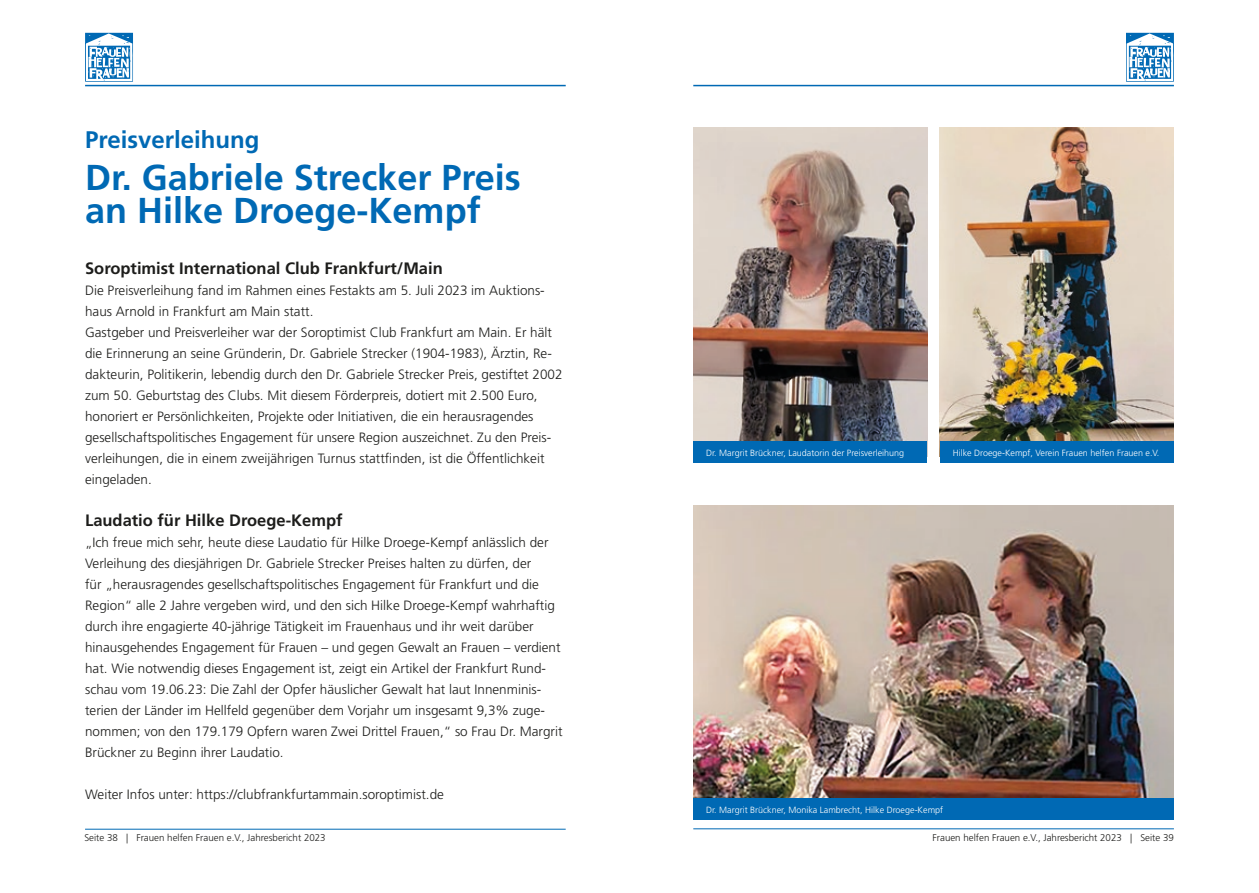
<style>
.page{position:relative;width:1259px;height:893px;background:#fff}
.page>*{position:absolute;margin:0;border:0;box-sizing:border-box;transform-origin:0 0}
.t1{font:700 36px/33px "Frutiger LT Std";color:#0069b4}
.t2{font:700 24px "Frutiger LT Std";color:#0069b4}
.t3{font:700 16.5px "Frutiger LT Std";color:#1d1d1b}
.t4{font:300 13.5px/21px "Frutiger LT Std";color:#1d1d1b}
.t5{font:300 9.75px "Frutiger LT Std";color:#1d1d1b}
.t6{font:300 9px "Frutiger LT Std";color:#fff}
</style>
<div class="page">
<svg style="left:1126px;top:33px;width:48px;height:49px"></svg>
<svg style="left:85px;top:33px;width:48px;height:49px"></svg>
<hr style="left:693px;top:85px;width:481px;height:1px;background:#0069b4">
<hr style="left:85px;top:85px;width:481px;height:1px;background:#0069b4">
<hr style="left:85px;top:829px;width:481px;height:1px;background:#0069b4">
<hr style="left:693px;top:828px;width:481px;height:1px;background:#0069b4">
<img style="left:693px;top:505px;width:481px;height:294px">
<img style="left:693px;top:127px;width:234px;height:315px">
<img style="left:940px;top:127px;width:233px;height:315px">
<div style="left:693px;top:442px;width:234px;height:21px;background:#0069b4"></div>
<div style="left:693px;top:799px;width:481px;height:21px;background:#0069b4"></div>
<div style="left:940px;top:442px;width:234px;height:21px;background:#0069b4"></div>
<h2 class="t2" style="left:85px;top:126px;width:176px">Preisverleihung</h2>
<h1 class="t1" style="left:85px;top:161px;width:437px">Dr. Gabriele Strecker Preis an Hilke Droege-Kempf</h1>
<p class="t3" style="left:85px;top:259px;width:359px">Soroptimist International Club Frankfurt/Main</p>
<p class="t4" style="left:85px;top:280px;width:479px">Die Preisverleihung fand im Rahmen eines Festakts am 5. Juli 2023 im Auktions&shy;haus Arnold in Frankfurt am Main statt.<br>Gastgeber und Preisverleiher war der Soroptimist Club Frankfurt am Main. Er hält die Erinnerung an seine Gründerin, Dr. Gabriele Strecker (1904-1983), Ärztin, Re&shy;dakteurin, Politikerin, lebendig durch den Dr. Gabriele Strecker Preis, gestiftet 2002 zum 50. Geburtstag des Clubs. Mit diesem Förderpreis, dotiert mit 2.500 Euro, honoriert er Persönlichkeiten, Projekte oder Initiativen, die ein herausragendes gesellschaftspolitisches Engagement für unsere Region auszeichnet. Zu den Preis&shy;verleihungen, die in einem zweijährigen Turnus stattfinden, ist die Öffentlichkeit eingeladen.</p>
<p class="t3" style="left:85px;top:511px;width:259px">Laudatio für Hilke Droege-Kempf</p>
<p class="t4" style="left:85px;top:532px;width:479px">„Ich freue mich sehr, heute diese Laudatio für Hilke Droege-Kempf anlässlich der Verleihung des diesjährigen Dr. Gabriele Strecker Preises halten zu dürfen, der<br>für „herausragendes gesellschaftspolitisches Engagement für Frankfurt und die Region“ alle 2 Jahre vergeben wird, und den sich Hilke Droege-Kempf wahrhaftig durch ihre engagierte 40-jährige Tätigkeit im Frauenhaus und ihr weit darüber hinausgehendes Engagement für Frauen – und gegen Gewalt an Frauen – verdient hat. Wie notwendig dieses Engagement ist, zeigt ein Artikel der Frankfurt Rund&shy;schau vom 19.06.23: Die Zahl der Opfer häuslicher Gewalt hat laut Innenminis&shy;terien der Länder im Hellfeld gegenüber dem Vorjahr um insgesamt 9,3% zuge&shy;nommen; von den 179.179 Opfern waren Zwei Drittel Frauen,“ so Frau Dr. Margrit Brückner zu Beginn ihrer Laudatio.</p>
<p class="t4" style="left:85px;top:784px;width:360px">Weiter Infos unter: https://clubfrankfurtammain.soroptimist.de</p>
<p class="t6" style="left:706px;top:448px;width:200px">Dr. Margrit Brückner, Laudatorin der Preisverleihung</p>
<p class="t6" style="left:952px;top:448px;width:208px">Hilke Droege-Kempf, Verein Frauen helfen Frauen e.V.</p>
<p class="t6" style="left:706px;top:805px;width:239px">Dr. Margrit Brückner, Monika Lambrecht, Hilke Droege-Kempf</p>
<p class="t5" style="left:84px;top:832px;width:243px">Seite 38 | Frauen helfen Frauen e.V., Jahresbericht 2023</p>
<p class="t5" style="left:932px;top:832px;width:243px">Frauen helfen Frauen e.V., Jahresbericht 2023 | Seite 39</p>
</div>
